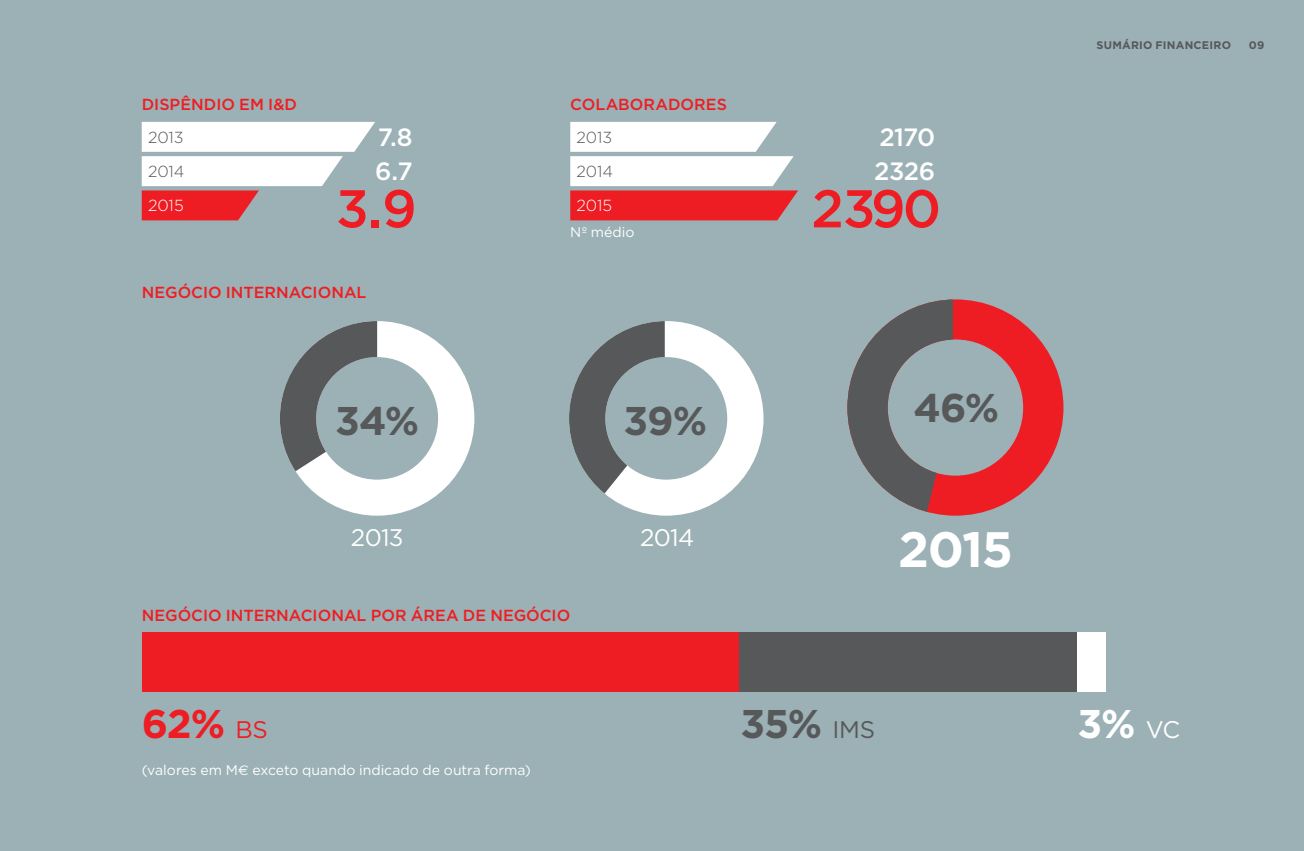
<style>
.page{position:relative;width:1304px;height:851px;background:#fff}
.page>*{position:absolute;margin:0;border:0;box-sizing:border-box;transform-origin:0 0}
.t1{font:500 53px "Gotham HTF";color:#ee1d23}
.t2{font:700 49.6px "Gotham HTF";color:#fff}
.t3{font:700 40px "Gotham HTF";letter-spacing:-.025em;color:#57585a}
.t4{font:700 40px "Gotham HTF";color:#ee1d23}
.t5{font:700 40px "Gotham HTF";color:#fff}
.t6{font:500 25px/34.2px "Gotham HTF";letter-spacing:-.025em;color:#fff}
.t7{font:24px "Gotham HTF";letter-spacing:-.03em;color:#fff}
.t8{font:500 16px "Gotham HTF";color:#ee1d23}
.t9{font:300 16px/34.4px "Gotham HTF";letter-spacing:-.005em;color:#57585a}
.t10{font:300 16px "Gotham HTF";letter-spacing:-.005em;color:#fff}
.t11{font:14px "Gotham HTF";color:#fff}
.t12{font:700 11px "Gotham HTF";letter-spacing:.02em;color:#57585a}
.s1{font-weight:400;font-size:24px}
.s2{font-family:"Euro Sans"}
</style>
<div class="page">
<div style="left:0;top:0;width:1304px;height:850px;background:#9bb1b5"></div>
<svg style="left:142px;top:122px;width:233px;height:98px"></svg>
<svg style="left:570px;top:122px;width:228px;height:98px"></svg>
<svg style="left:280px;top:321px;width:194px;height:194px"></svg>
<svg style="left:569px;top:321px;width:195px;height:194px"></svg>
<svg style="left:953px;top:299px;width:110px;height:216px"></svg>
<svg style="left:847px;top:299px;width:106px;height:216px"></svg>
<div style="left:142px;top:632px;width:598px;height:60px;background:#ee1d23"></div>
<div style="left:740px;top:632px;width:337px;height:60px;background:#57585a"></div>
<div style="left:1077px;top:632px;width:29px;height:60px;background:#fff"></div>
<p class="t8" style="left:142px;top:95px;width:157px">DISPÊNDIO EM I&amp;D</p>
<p class="t8" style="left:570px;top:95px;width:158px">COLABORADORES</p>
<h3 class="t6" style="left:375px;top:119px;width:39px">7.8<br>6.7</h3>
<p class="t9" style="left:148px;top:119px;width:38px">2013<br>2014</p>
<p class="t10" style="left:148px;top:197px;width:37px">2015</p>
<h1 class="t1" style="left:336px;top:178px;width:82px">3.9</h1>
<h3 class="t6" style="left:874px;top:119px;width:62px">2170<br>2326</h3>
<p class="t9" style="left:577px;top:119px;width:38px">2013<br>2014</p>
<p class="t10" style="left:577px;top:197px;width:37px">2015</p>
<h1 class="t1" style="left:811px;top:178px;width:131px">2390</h1>
<p class="t11" style="left:570px;top:224px;width:66px">Nº médio</p>
<p class="t8" style="left:142px;top:283px;width:226px">NEGÓCIO INTERNACIONAL</p>
<h3 class="t3" style="left:335px;top:397px;width:86px">34%</h3>
<h3 class="t3" style="left:623px;top:397px;width:85px">39%</h3>
<h3 class="t3" style="left:913px;top:384px;width:87px">46%</h3>
<h3 class="t7" style="left:351px;top:524px;width:54px">2013</h3>
<h3 class="t7" style="left:640px;top:524px;width:56px">2014</h3>
<h2 class="t2" style="left:898px;top:521px;width:117px">2015</h2>
<p class="t8" style="left:142px;top:605px;width:430px">NEGÓCIO INTERNACIONAL POR ÁREA DE NEGÓCIO</p>
<p class="t12" style="left:1096px;top:39px;width:136px">SUMÁRIO FINANCEIRO</p>
<p class="t12" style="left:1249px;top:39px;width:17px">09</p>
<h3 class="t4" style="left:142px;top:700px;width:128px">62% <span class="s1">BS</span></h3>
<h3 class="t3" style="left:740px;top:700px;width:136px">35% <span class="s1">IMS</span></h3>
<h3 class="t5" style="left:1077px;top:700px;width:104px">3% <span class="s1">VC</span></h3>
<p class="t11" style="left:142px;top:761px;width:391px">(valores em M<span class="s2">e</span> exceto quando indicado de outra forma)</p>
</div>
